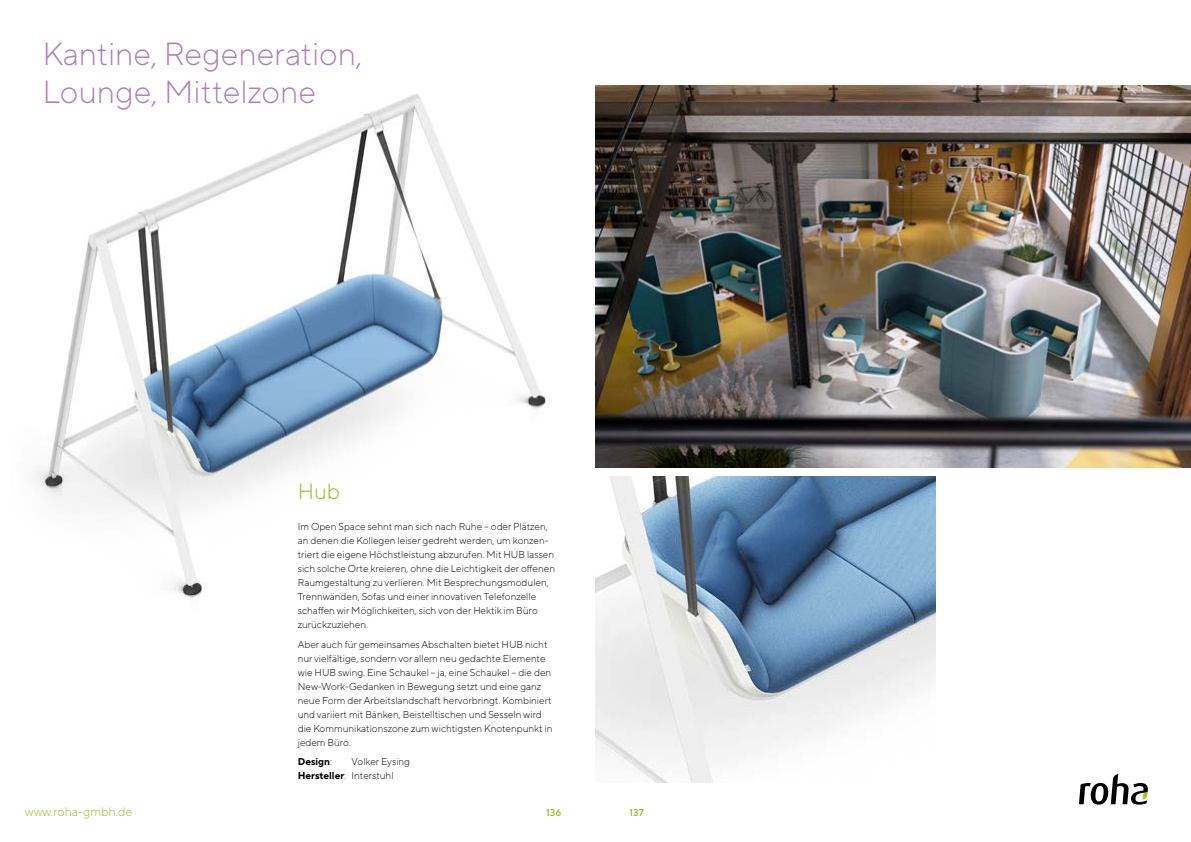
<style>
.page{position:relative;width:1191px;height:842px;background:#fff}
.page>*{position:absolute;margin:0;border:0;box-sizing:border-box;transform-origin:0 0}
.t1{font:300 32px/38px "TT Norms Pro";color:#ad80b8}
.t2{font:300 22px "TT Norms Pro";color:#94c11c}
.t3{font:300 12.5px "TT Norms Pro";color:#94c11c}
.t4{font:300 10px/14px "TT Norms Pro";color:#000}
.t5{font:700 10px "TT Norms Pro";color:#000}
.t6{font:500 10px "TT Norms Pro";color:#94c11c}
.s1{font-weight:300}
.s2{font-weight:700}
</style>
<div class="page">
<img style="left:35px;top:94px;width:511px;height:505px">
<img style="left:595px;top:85px;width:596px;height:383px">
<img style="left:595px;top:476px;width:340px;height:307px">
<svg style="left:1079px;top:774px;width:69px;height:31px"></svg>
<h1 class="t1" style="left:43px;top:34px;width:321px">Kantine, Regeneration,<br>Lounge, Mittelzone</h1>
<p class="t3" style="left:25px;top:804px;width:109px">www.roha-gmbh.de</p>
<h2 class="t2" style="left:298px;top:477px;width:44px">Hub</h2>
<p class="t4" style="left:298px;top:519px;width:259px">Im Open Space sehnt man sich nach Ruhe – oder Plätzen, an denen die Kollegen leiser gedreht werden, um konzen&shy;triert die eigene Höchstleistung abzurufen. Mit HUB lassen sich solche Orte kreieren, ohne die Leichtigkeit der offenen Raumgestaltung zu verlieren. Mit Besprechungsmodulen, Trennwänden, Sofas und einer innovativen Telefonzelle schaffen wir Möglichkeiten, sich von der Hektik im Büro zurückzuziehen.</p>
<p class="t4" style="left:298px;top:637px;width:256px">Aber auch für gemeinsames Abschalten bietet HUB nicht nur vielfältige, sondern vor allem neu gedachte Elemente wie HUB swing. Eine Schaukel – ja, eine Schaukel – die den New-Work-Gedanken in Bewegung setzt und eine ganz neue Form der Arbeitslandschaft hervorbringt. Kombiniert und variiert mit Bänken, Beistelltischen und Sesseln wird die Kommunikationszone zum wichtigsten Knotenpunkt in jedem Büro.</p>
<p class="t5" style="left:298px;top:755px;width:36px">Design<span class="s1">:</span></p>
<p class="t4" style="left:298px;top:754px;width:114px;text-indent:54px">Volker Eysing<br><span class="s2">Hersteller</span>: Interstuhl</p>
<p class="t6" style="left:546px;top:806px;width:17px">136</p>
<p class="t6" style="left:629px;top:806px;width:16px">137</p>
</div>
